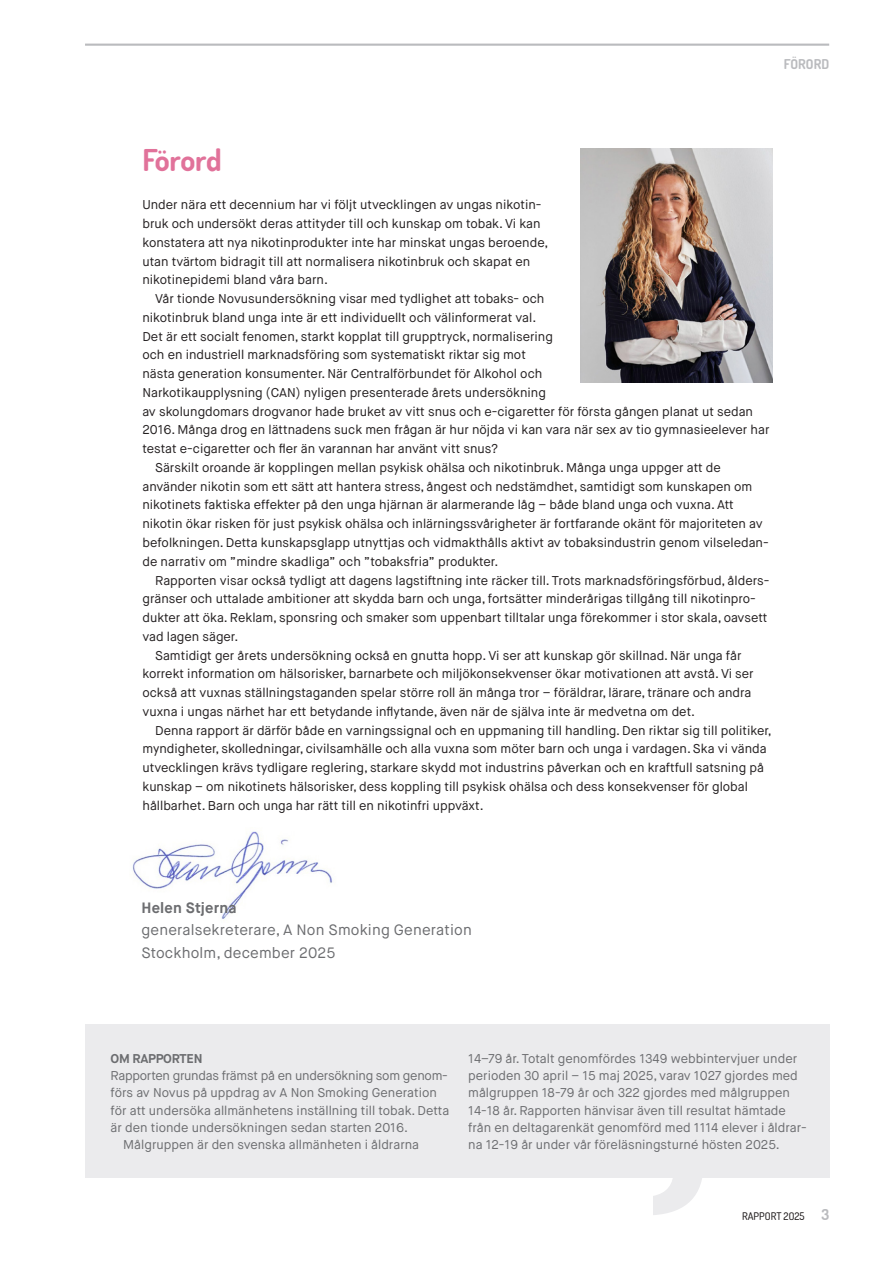
<style>
.page{position:relative;width:893px;height:1263px;background:#fff}
.page>*{position:absolute;margin:0;border:0;box-sizing:border-box;transform-origin:0 0}
.t1{font:428.55px "Maison Neue";color:#ebebed}
.t2{font:700 30px "Dosis";letter-spacing:-.01em;color:#e1729a}
.t3{font:15px "Maison Neue";letter-spacing:.01em;color:#6c6d70}
.t4{font:700 15px "Maison Neue";letter-spacing:.01em;color:#6c6d70}
.t5{font:700 13.5px "Dosis";color:#babbbe}
.t6{font:12.75px/18.8px "Maison Neue";color:#231f20}
.t7{font:12.75px/17.2px "Maison Neue";color:#6c6d70}
.t8{font:700 12.75px "Maison Neue";letter-spacing:-.02em;color:#6c6d70}
.t9{font:500 10.5px "Dosis";color:#231f20}
.s1{font-weight:700;font-size:15px;color:#babbbe}
</style>
<div class="page">
<hr style="left:85px;top:44px;width:744px;height:2px;background:#babbbe">
<div style="left:85px;top:1025px;width:744px;height:153px;background:#ebebed"></div>
<img style="left:581px;top:149px;width:191px;height:234px">
<img style="left:132px;top:831px;width:201px;height:88px">
<p class="t5" style="left:784px;top:55px;width:47px">FÖRORD</p>
<p class="t2" style="left:142px;top:141px;width:81px">Förord</p>
<p class="t6" style="left:142px;top:196px;width:407px">Under nära ett decennium har vi följt utvecklingen av ungas nikotin&shy;bruk och undersökt deras attityder till och kunskap om tobak. Vi kan konstatera att nya nikotinprodukter inte har minskat ungas beroende, utan tvärtom bidragit till att normalisera nikotinbruk och skapat en nikotinepidemi bland våra barn.</p>
<p class="t6" style="left:142px;top:289px;width:629px;text-indent:13px">Vår tionde Novusundersökning visar med tydlighet att tobaks- och<br>nikotinbruk bland unga inte är ett individuellt och välinformerat val.<br>Det är ett socialt fenomen, starkt kopplat till grupptryck, normalisering<br>och en industriell marknadsföring som systematiskt riktar sig mot<br>nästa generation konsumenter. När Centralförbundet för Alkohol och<br>Narkotikaupplysning (CAN) nyligen presenterade årets undersökning<br>av skolungdomars drogvanor hade bruket av vitt snus och e-cigaretter för första gången planat ut sedan 2016. Många drog en lättnadens suck men frågan är hur nöjda vi kan vara när sex av tio gymnasieelever har testat e-cigaretter och fler än varannan har använt vitt snus?</p>
<p class="t6" style="left:142px;top:458px;width:628px;text-indent:13px">Särskilt oroande är kopplingen mellan psykisk ohälsa och nikotinbruk. Många unga uppger att de använder nikotin som ett sätt att hantera stress, ångest och nedstämdhet, samtidigt som kunskapen om nikotinets faktiska effekter på den unga hjärnan är alarmerande låg – både bland unga och vuxna. Att nikotin ökar risken för just psykisk ohälsa och inlärningssvårigheter är fortfarande okänt för majoriteten av befolkningen. Detta kunskapsglapp utnyttjas och vidmakthålls aktivt av tobaksindustrin genom vilseledan&shy;de narrativ om ”mindre skadliga” och ”tobaksfria” produkter.</p>
<p class="t6" style="left:142px;top:571px;width:628px;text-indent:13px">Rapporten visar också tydligt att dagens lagstiftning inte räcker till. Trots marknadsföringsförbud, ålders&shy;gränser och uttalade ambitioner att skydda barn och unga, fortsätter minderårigas tillgång till nikotinpro&shy;dukter att öka. Reklam, sponsring och smaker som uppenbart tilltalar unga förekommer i stor skala, oavsett vad lagen säger.</p>
<p class="t6" style="left:142px;top:646px;width:613px;text-indent:13px">Samtidigt ger årets undersökning också en gnutta hopp. Vi ser att kunskap gör skillnad. När unga får korrekt information om hälsorisker, barnarbete och miljökonsekvenser ökar motivationen att avstå. Vi ser också att vuxnas ställningstaganden spelar större roll än många tror – föräldrar, lärare, tränare och andra vuxna i ungas närhet har ett betydande inflytande, även när de själva inte är medvetna om det.</p>
<p class="t6" style="left:142px;top:721px;width:631px;text-indent:13px">Denna rapport är därför både en varningssignal och en uppmaning till handling. Den riktar sig till politiker, myndigheter, skolledningar, civilsamhälle och alla vuxna som möter barn och unga i vardagen. Ska vi vända utvecklingen krävs tydligare reglering, starkare skydd mot industrins påverkan och en kraftfull satsning på kunskap – om nikotinets hälsorisker, dess koppling till psykisk ohälsa och dess konsekvenser för global hållbarhet. Barn och unga har rätt till en nikotinfri uppväxt.</p>
<p class="t4" style="left:141px;top:898px;width:97px">Helen Stjerna</p>
<p class="t3" style="left:141px;top:921px;width:332px">generalsekreterare, A Non Smoking Generation</p>
<p class="t3" style="left:141px;top:943px;width:195px">Stockholm, december 2025</p>
<p class="t8" style="left:111px;top:1050px;width:93px">OM RAPPORTEN</p>
<p class="t7" style="left:111px;top:1067px;width:340px">Rapporten grundas främst på en undersökning som genom&shy;förs av Novus på uppdrag av A Non Smoking Generation för att undersöka allmänhetens inställning till tobak. Detta är den tionde undersökningen sedan starten 2016.</p>
<p class="t7" style="left:123px;top:1136px;width:297px">Målgruppen är den svenska allmänheten i åldrarna</p>
<p class="t7" style="left:468px;top:1050px;width:340px">14–79 år. Totalt genomfördes 1349 webbintervjuer under perioden 30 april – 15 maj 2025, varav 1027 gjordes med målgruppen 18-79 år och 322 gjordes med målgruppen 14-18 år. Rapporten hänvisar även till resultat hämtade från en deltagarenkät genomförd med 1114 elever i åldrar&shy;na 12-19 år under vår föreläsningsturné hösten 2025.</p>
<p class="t1" style="left:612px;top:1002px;width:134px">’</p>
<p class="t9" style="left:742px;top:1210px;width:89px">RAPPORT 2025 <span class="s1">3</span></p>
</div>
